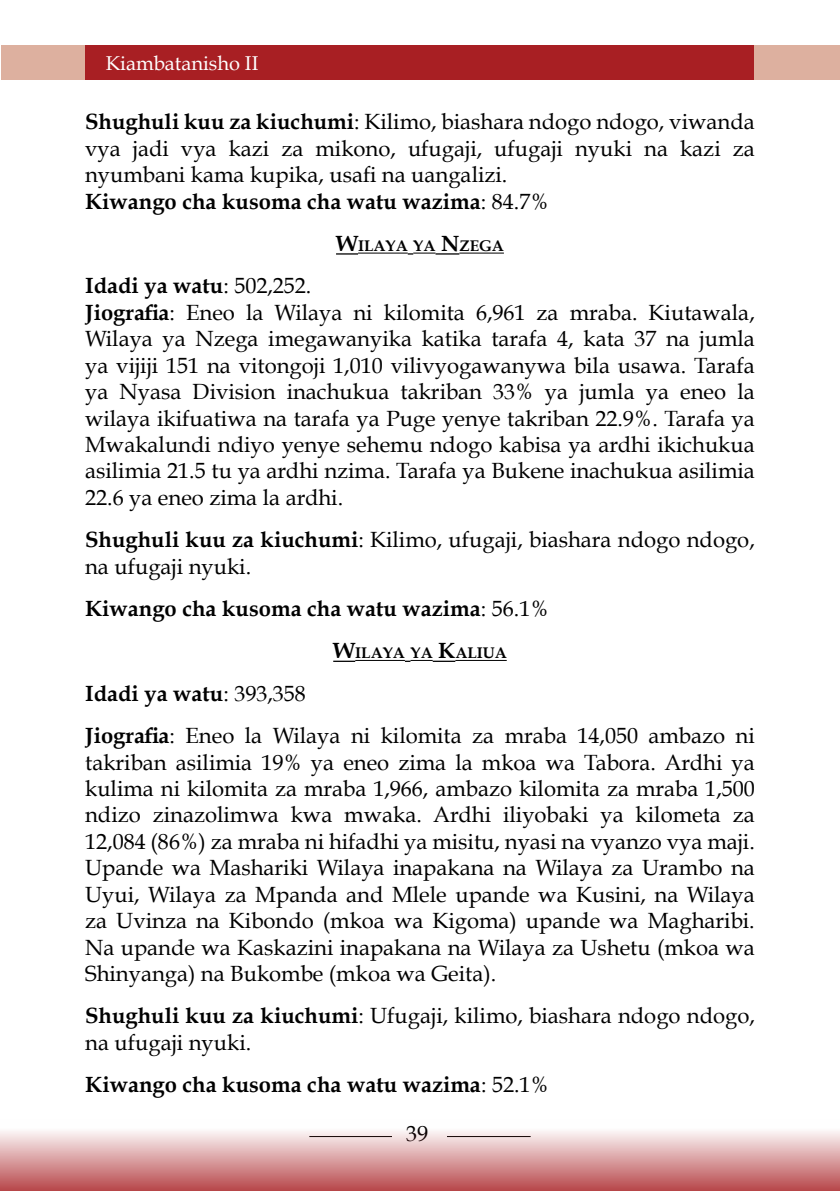
<style>
.page{position:relative;width:840px;height:1191px;background:#fff}
.page>*{position:absolute;margin:0;border:0;box-sizing:border-box;transform-origin:0 0}
.t1{font:22px/26.4px "Book Antiqua";color:#000}
.t2{font:700 22px "Book Antiqua";color:#000}
.t3{font:20px "Book Antiqua";color:#fff}
.t4{font:700 15.4px "Book Antiqua";color:#000}
.s1{font-weight:700}
.s2{font-size:22px}
.s3{font-weight:400}
</style>
<div class="page">
<div style="left:2px;top:45px;width:837px;height:34px;background:#ddb09f"></div>
<div style="left:0;top:1119px;width:839px;height:72px;background:linear-gradient(to bottom,#fff,#b94b4e)"></div>
<div style="left:86px;top:45px;width:667px;height:34px;background:#a81f23"></div>
<svg style="left:336px;top:253px;width:22px;height:1px"></svg>
<hr style="left:358px;top:253px;width:49px;height:1px;background:#000">
<svg style="left:407px;top:253px;width:52px;height:1px"></svg>
<hr style="left:459px;top:253px;width:44px;height:1px;background:#000">
<hr style="left:333px;top:660px;width:22px;height:2px;background:#000">
<hr style="left:355px;top:660px;width:49px;height:1px;background:#000">
<svg style="left:404px;top:660px;width:28px;height:2px"></svg>
<hr style="left:432px;top:660px;width:23px;height:2px;background:#000">
<hr style="left:455px;top:660px;width:51px;height:1px;background:#000">
<p class="t3" style="left:106px;top:50px;width:154px">Kiambatanisho II</p>
<p class="t1" style="left:85px;top:109px;width:670px"><span class="s1">Shughuli kuu za kiuchumi</span>: Kilimo, biashara ndogo ndogo, viwanda vya jadi vya kazi za mikono, ufugaji, ufugaji nyuki na kazi za nyumbani kama kupika, usafi na uangalizi.<br><span class="s1">Kiwango cha kusoma cha watu wazima</span>: 84.7%</p>
<p class="t4" style="left:336px;top:237px;width:169px"><span class="s2">W</span>ILAYA YA <span class="s2">N</span>ZEGA</p>
<p class="t1" style="left:85px;top:273px;width:671px"><span class="s1">Idadi ya watu</span>: 502,252.<br><span class="s1">Jiografia</span>: Eneo la Wilaya ni kilomita 6,961 za mraba. Kiutawala, Wilaya ya Nzega imegawanyika katika tarafa 4, kata 37 na jumla ya vijiji 151 na vitongoji 1,010 vilivyogawanywa bila usawa. Tarafa ya Nyasa Division inachukua takriban 33% ya jumla ya eneo la wilaya ikifuatiwa na tarafa ya Puge yenye takriban 22.9%. Tarafa ya Mwakalundi ndiyo yenye sehemu ndogo kabisa ya ardhi ikichukua asilimia 21.5 tu ya ardhi nzima. Tarafa ya Bukene inachukua asilimia 22.6 ya eneo zima la ardhi.</p>
<p class="t1" style="left:85px;top:526px;width:670px"><span class="s1">Shughuli kuu za kiuchumi</span>: Kilimo, ufugaji, biashara ndogo ndogo, na ufugaji nyuki.</p>
<p class="t2" style="left:85px;top:595px;width:465px">Kiwango cha kusoma cha watu wazima<span class="s3">: 56.1%</span></p>
<p class="t4" style="left:333px;top:644px;width:175px"><span class="s2">W</span>ILAYA YA <span class="s2">K</span>ALIUA</p>
<p class="t1" style="left:85px;top:672px;width:670px;line-height:42.4px"><span class="s1">Idadi ya watu</span>: 393,358<br><span class="s1">Jiografia</span>: Eneo la Wilaya ni kilomita za mraba 14,050 ambazo ni</p>
<p class="t1" style="left:85px;top:749px;width:671px;text-align:justify">takriban asilimia 19% ya eneo zima la mkoa wa Tabora. Ardhi ya kulima ni kilomita za mraba 1,966, ambazo kilomita za mraba 1,500 ndizo zinazolimwa kwa mwaka. Ardhi iliyobaki ya kilometa za 12,084 (86%) za mraba ni hifadhi ya misitu, nyasi na vyanzo vya maji.<br>Upande wa Mashariki Wilaya inapakana na Wilaya za Urambo na Uyui, Wilaya za Mpanda and Mlele upande wa Kusini, na Wilaya za Uvinza na Kibondo (mkoa wa Kigoma) upande wa Magharibi.<br>Na upande wa Kaskazini inapakana na Wilaya za Ushetu (mkoa wa Shinyanga) na Bukombe (mkoa wa Geita).</p>
<p class="t1" style="left:85px;top:1002px;width:671px"><span class="s1">Shughuli kuu za kiuchumi</span>: Ufugaji, kilimo, biashara ndogo ndogo, na ufugaji nyuki.</p>
<p class="t2" style="left:85px;top:1071px;width:465px">Kiwango cha kusoma cha watu wazima<span class="s3">: 52.1%</span></p>
<p class="t1" style="left:406px;top:1120px;width:23px">39</p>
</div>
